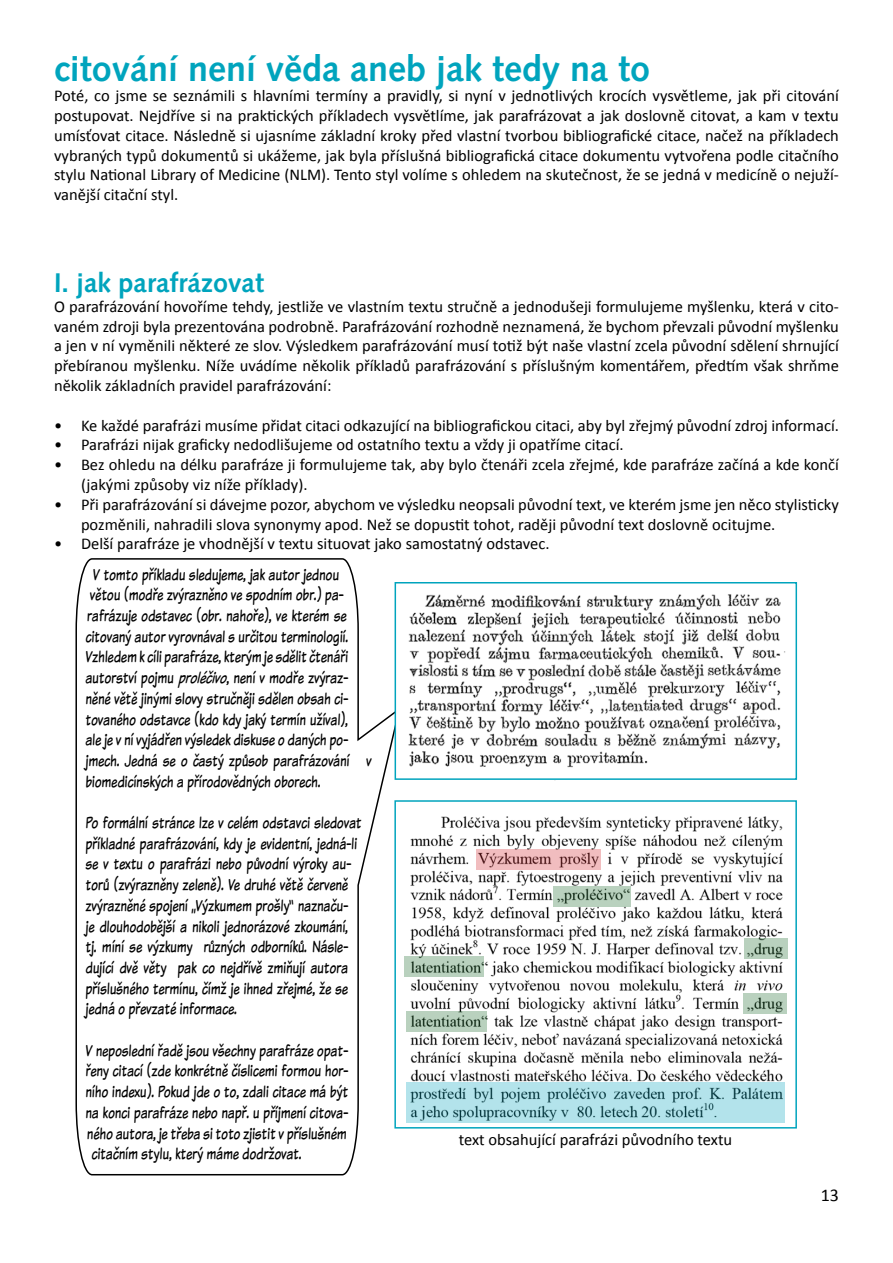
<style>
.page{position:relative;width:893px;height:1263px;background:#fff}
.page>*{position:absolute;margin:0;border:0;box-sizing:border-box;transform-origin:0 0}
.t1{font:700 36px "Syntax LTCE";color:#00a4bd}
.t2{font:700 27px "Syntax LTCE";color:#00a4bd}
.t3{font:18px "Calibri";color:#000}
.t4{font:17.25px/20.7px "Komika Text Tight";color:#000}
.t5{font:16.5px/19.8px "Calibri";color:#000;text-align:justify}
.s1{font-style:italic}
</style>
<div class="page">
<img style="left:404px;top:816px;width:384px;height:267px">
<div style="left:394px;top:800px;width:403px;height:328px;border:2px solid #00a4bd"></div>
<svg style="left:75px;top:558px;width:327px;height:618px"></svg>
<img style="left:398px;top:585px;width:388px;height:192px">
<div style="left:395px;top:582px;width:402px;height:198px;border:2px solid #00a4bd"></div>
<svg style="left:477px;top:849px;width:124px;height:20px;background:#d9a5a7"></svg>
<svg style="left:553px;top:887px;width:78px;height:20px;background:#a4bca9"></svg>
<svg style="left:404px;top:956px;width:80px;height:20px;background:#a0b9a5"></svg>
<svg style="left:744px;top:938px;width:44px;height:20px"></svg>
<svg style="left:406px;top:1011px;width:80px;height:20px;background:#a0b8a5"></svg>
<svg style="left:743px;top:993px;width:44px;height:21px"></svg>
<svg style="left:406px;top:1083px;width:379px;height:40px;background:#9eced6"></svg>
<h1 class="t1" style="left:54px;top:48px;width:598px">citování není věda aneb jak tedy na to</h1>
<p class="t5" style="left:54px;top:86px;width:786px">Poté, co jsme se seznámili s hlavními termíny a pravidly, si nyní v jednotlivých krocích vysvětleme, jak při citování postupovat. Nejdříve si na praktických příkladech vysvětlíme, jak parafrázovat a jak doslovně citovat, a kam v textu umísťovat citace. Následně si ujasníme základní kroky před vlastní tvorbou bibliografické citace, načež na příkladech vybraných typů dokumentů si ukážeme, jak byla příslušná bibliografická citace dokumentu vytvořena podle citačního stylu National Library of Medicine (NLM). Tento styl volíme s ohledem na skutečnost, že se jedná v medicíně o nejuží&shy;vanější citační styl.</p>
<h2 class="t2" style="left:54px;top:267px;width:212px">I. jak parafrázovat</h2>
<p class="t5" style="left:54px;top:296px;width:786px">O parafrázování hovoříme tehdy, jestliže ve vlastním textu stručně a jednodušeji formulujeme myšlenku, která v cito&shy;vaném zdroji byla prezentována podrobně. Parafrázování rozhodně neznamená, že bychom převzali původní myšlenku a jen v ní vyměnili některé ze slov. Výsledkem parafrázování musí totiž být naše vlastní zcela původní sdělení shrnující přebíranou myšlenku. Níže uvádíme několik příkladů parafrázování s příslušným komentářem, předtím však shrňme několik základních pravidel parafrázování:</p>
<p class="t5" style="left:54px;top:415px;width:786px">• Ke každé parafrázi musíme přidat citaci odkazující na bibliografickou citaci, aby byl zřejmý původní zdroj informací.</p>
<p class="t5" style="left:54px;top:435px;width:571px">• Parafrázi nijak graficky nedodlišujeme od ostatního textu a vždy ji opatříme citací.</p>
<p class="t5" style="left:81px;top:455px;width:759px;text-indent:-27px">• Bez ohledu na délku parafráze ji formulujeme tak, aby bylo čtenáři zcela zřejmé, kde parafráze začíná a kde končí (jakými způsoby viz níže příklady).</p>
<p class="t5" style="left:81px;top:494px;width:759px;text-indent:-27px">• Při parafrázování si dávejme pozor, abychom ve výsledku neopsali původní text, ve kterém jsme jen něco stylisticky pozměnili, nahradili slova synonymy apod. Než se dopustit tohot, raději původní text doslovně ocitujme.</p>
<p class="t5" style="left:54px;top:534px;width:497px">• Delší parafráze je vhodnější v textu situovat jako samostatný odstavec.</p>
<p class="t4" style="left:85px;top:563px;width:287px;text-indent:8px">V tomto příkladu sledujeme, jak autor jednou větou (modře zvýrazněno ve spodním obr.) pa&shy;rafrázuje odstavec (obr. nahoře), ve kterém se citovaný autor vyrovnával s určitou terminologií.<br>Vzhledem k cíli parafráze, kterým je sdělit čtenáři autorství pojmu <span class="s1">proléčivo</span>, není v modře zvýraz&shy;něné větě jinými slovy stručněji sdělen obsah ci&shy;tovaného odstavce (kdo kdy jaký termín užíval),<br>ale je v ní vyjádřen výsledek diskuse o daných po&shy;jmech. Jedná se o častý způsob parafrázování v biomedicínských a přírodovědných oborech.</p>
<p class="t4" style="left:85px;top:812px;width:278px">Po formální stránce lze v celém odstavci sledovat příkladné parafrázování, kdy je evidentní, jedná-li se v textu o parafrázi nebo původní výroky au&shy;torů (zvýrazněny zeleně). Ve druhé větě červeně zvýrazněné spojení „Výzkumem prošly“ naznaču-<br>je dlouhodobější a nikoli jednorázové zkoumání, tj. míní se výzkumy různých odborníků. Násle&shy;dující dvě věty pak co nejdřívě zmiňují autora příslušného termínu, čímž je ihned zřejmé, že se jedná o převzaté informace.</p>
<p class="t4" style="left:85px;top:1039px;width:264px">V neposlední řadě jsou všechny parafráze opat-</p>
<p class="t4" style="left:85px;top:1060px;width:264px">řeny citací (zde konkrétně číslicemi formou hor-</p>
<p class="t4" style="left:85px;top:1081px;width:264px">ního indexu). Pokud jde o to, zdali citace má být</p>
<p class="t4" style="left:85px;top:1102px;width:264px">na konci parafráze nebo např. u příjmení citova-</p>
<p class="t4" style="left:87px;top:1122px;width:261px">ného autora, je třeba si toto zjistit v příslušném</p>
<p class="t4" style="left:91px;top:1143px;width:211px">citačním stylu, který máme dodržovat.</p>
<p class="t5" style="left:459px;top:1129px;width:275px">text obsahující parafrázi původního textu</p>
<p class="t3" style="left:821px;top:1183px;width:20px">13</p>
</div>
